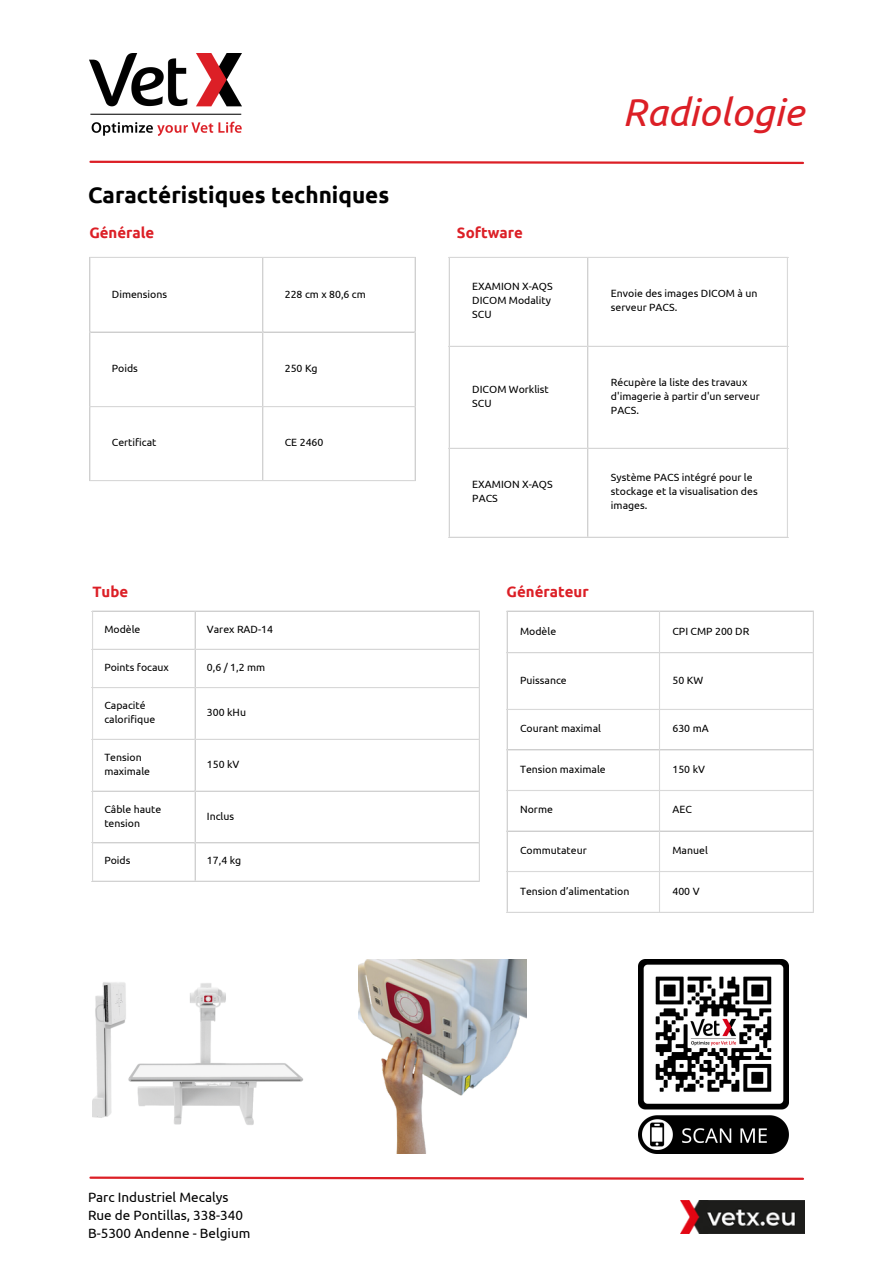
<style>
.page{position:relative;width:893px;height:1264px;background:#fff}
.page>*{position:absolute;margin:0;border:0;box-sizing:border-box;transform-origin:0 0}
.t1{font:italic 39px "Ubuntu";color:#dc1f26}
.t2{font:700 22.5px "Ubuntu";color:#000}
.t3{font:700 15px "Ubuntu";color:#dc1f26}
.t4{font:13.5px "Ubuntu";color:#000}
.t5{font:10.5px/14px "Ubuntu";color:#000}
</style>
<div class="page">
<img style="left:89px;top:53px;width:152px;height:82px">
<svg style="left:89px;top:160px;width:715px;height:5px"></svg>
<svg style="left:89px;top:1176px;width:715px;height:4px"></svg>
<img style="left:638px;top:959px;width:150px;height:194px">
<img style="left:680px;top:1200px;width:124px;height:32px">
<img style="left:92px;top:982px;width:212px;height:143px">
<hr style="left:506px;top:611px;width:1px;height:300px;background:#d9d9d9">
<hr style="left:659px;top:611px;width:1px;height:300px;background:#d9d9d9">
<hr style="left:812px;top:611px;width:1px;height:300px;background:#d9d9d9">
<hr style="left:506px;top:610px;width:307px;height:1px;background:#d9d9d9">
<hr style="left:506px;top:652px;width:307px;height:1px;background:#d9d9d9">
<hr style="left:506px;top:709px;width:307px;height:1px;background:#d9d9d9">
<hr style="left:506px;top:749px;width:307px;height:1px;background:#d9d9d9">
<hr style="left:506px;top:790px;width:307px;height:1px;background:#d9d9d9">
<hr style="left:506px;top:830px;width:307px;height:1px;background:#d9d9d9">
<hr style="left:506px;top:871px;width:307px;height:1px;background:#d9d9d9">
<hr style="left:506px;top:911px;width:307px;height:1px;background:#d9d9d9">
<hr style="left:89px;top:258px;width:1px;height:222px;background:#d9d9d9">
<hr style="left:262px;top:258px;width:1px;height:222px;background:#d9d9d9">
<hr style="left:414px;top:258px;width:1px;height:222px;background:#d9d9d9">
<hr style="left:89px;top:257px;width:326px;height:1px;background:#d9d9d9">
<hr style="left:89px;top:331px;width:326px;height:1px;background:#d9d9d9">
<hr style="left:89px;top:406px;width:326px;height:1px;background:#d9d9d9">
<hr style="left:89px;top:480px;width:326px;height:1px;background:#d9d9d9">
<hr style="left:92px;top:611px;width:1px;height:269px;background:#d9d9d9">
<hr style="left:194px;top:611px;width:2px;height:269px;background:#d9d9d9">
<hr style="left:479px;top:611px;width:1px;height:269px;background:#d9d9d9">
<hr style="left:92px;top:610px;width:388px;height:1px;background:#d9d9d9">
<hr style="left:92px;top:648px;width:388px;height:2px;background:#d9d9d9">
<hr style="left:92px;top:687px;width:388px;height:1px;background:#d9d9d9">
<hr style="left:92px;top:738px;width:388px;height:2px;background:#d9d9d9">
<hr style="left:92px;top:790px;width:388px;height:1px;background:#d9d9d9">
<hr style="left:92px;top:842px;width:388px;height:1px;background:#d9d9d9">
<hr style="left:92px;top:880px;width:388px;height:1px;background:#d9d9d9">
<hr style="left:448px;top:258px;width:2px;height:278px;background:#d9d9d9">
<hr style="left:587px;top:258px;width:1px;height:278px;background:#d9d9d9">
<hr style="left:786px;top:258px;width:2px;height:278px;background:#d9d9d9">
<hr style="left:448px;top:257px;width:340px;height:1px;background:#d9d9d9">
<hr style="left:448px;top:346px;width:340px;height:1px;background:#d9d9d9">
<hr style="left:448px;top:448px;width:340px;height:1px;background:#d9d9d9">
<hr style="left:448px;top:536px;width:340px;height:2px;background:#d9d9d9">
<img style="left:358px;top:959px;width:168px;height:194px">
<p class="t2" style="left:88px;top:182px;width:303px">Caractéristiques techniques</p>
<p class="t3" style="left:89px;top:224px;width:66px">Générale</p>
<p class="t5" style="left:112px;top:287px;width:57px">Dimensions</p>
<p class="t5" style="left:285px;top:287px;width:83px">228 cm x 80,6 cm</p>
<p class="t5" style="left:112px;top:361px;width:28px">Poids</p>
<p class="t5" style="left:285px;top:361px;width:34px">250 Kg</p>
<p class="t5" style="left:112px;top:435px;width:46px">Certificat</p>
<p class="t5" style="left:285px;top:435px;width:40px">CE 2460</p>
<p class="t3" style="left:92px;top:582px;width:37px">Tube</p>
<p class="t5" style="left:104px;top:621px;width:38px">Modèle</p>
<p class="t5" style="left:207px;top:621px;width:68px">Varex RAD-14</p>
<p class="t5" style="left:104px;top:660px;width:66px">Points focaux</p>
<p class="t5" style="left:207px;top:660px;width:60px">0,6 / 1,2 mm</p>
<p class="t5" style="left:104px;top:698px;width:52px">Capacité calorifique</p>
<p class="t5" style="left:207px;top:705px;width:41px">300 kHu</p>
<h3 class="t5" style="left:104px;top:750px;width:47px">Tension maximale</h3>
<p class="t5" style="left:207px;top:757px;width:34px">150 kV</p>
<p class="t5" style="left:104px;top:801px;width:58px">Câble haute tension</p>
<p class="t5" style="left:207px;top:808px;width:29px">Inclus</p>
<p class="t5" style="left:104px;top:853px;width:28px">Poids</p>
<p class="t5" style="left:207px;top:853px;width:36px">17,4 kg</p>
<p class="t3" style="left:457px;top:224px;width:67px">Software</p>
<p class="t1" style="left:622px;top:90px;width:183px">Radiologie</p>
<p class="t5" style="left:472px;top:279px;width:82px">EXAMION X-AQS<br>DICOM Modality<br>SCU</p>
<p class="t5" style="left:611px;top:286px;width:148px">Envoie des images DICOM à un serveur PACS.</p>
<p class="t5" style="left:472px;top:382px;width:78px">DICOM Worklist<br>SCU</p>
<p class="t5" style="left:611px;top:375px;width:150px">Récupère la liste des travaux d'imagerie à partir d'un serveur<br>PACS.</p>
<p class="t5" style="left:472px;top:477px;width:82px">EXAMION X-AQS<br>PACS</p>
<p class="t5" style="left:611px;top:470px;width:148px">Système PACS intégré pour le stockage et la visualisation des images.</p>
<p class="t3" style="left:506px;top:582px;width:84px">Générateur</p>
<h3 class="t5" style="left:520px;top:623px;width:38px">Modèle</h3>
<p class="t5" style="left:672px;top:623px;width:78px">CPI CMP 200 DR</p>
<p class="t5" style="left:520px;top:673px;width:48px">Puissance</p>
<p class="t5" style="left:672px;top:673px;width:32px">50 KW</p>
<p class="t5" style="left:520px;top:721px;width:82px">Courant maximal</p>
<p class="t5" style="left:672px;top:721px;width:38px">630 mA</p>
<p class="t5" style="left:520px;top:761px;width:87px">Tension maximale</p>
<p class="t5" style="left:672px;top:761px;width:34px">150 kV</p>
<p class="t5" style="left:520px;top:802px;width:34px">Norme</p>
<p class="t5" style="left:672px;top:802px;width:21px">AEC</p>
<p class="t5" style="left:520px;top:842px;width:68px">Commutateur</p>
<p class="t5" style="left:672px;top:842px;width:37px">Manuel</p>
<p class="t5" style="left:520px;top:884px;width:111px">Tension d’alimentation</p>
<h3 class="t5" style="left:672px;top:884px;width:29px">400 V</h3>
<p class="t4" style="left:88px;top:1189px;width:142px">Parc Industriel Mecalys</p>
<p class="t4" style="left:88px;top:1207px;width:156px">Rue de Pontillas, 338-340</p>
<p class="t4" style="left:88px;top:1225px;width:164px">B-5300 Andenne - Belgium</p>
</div>
